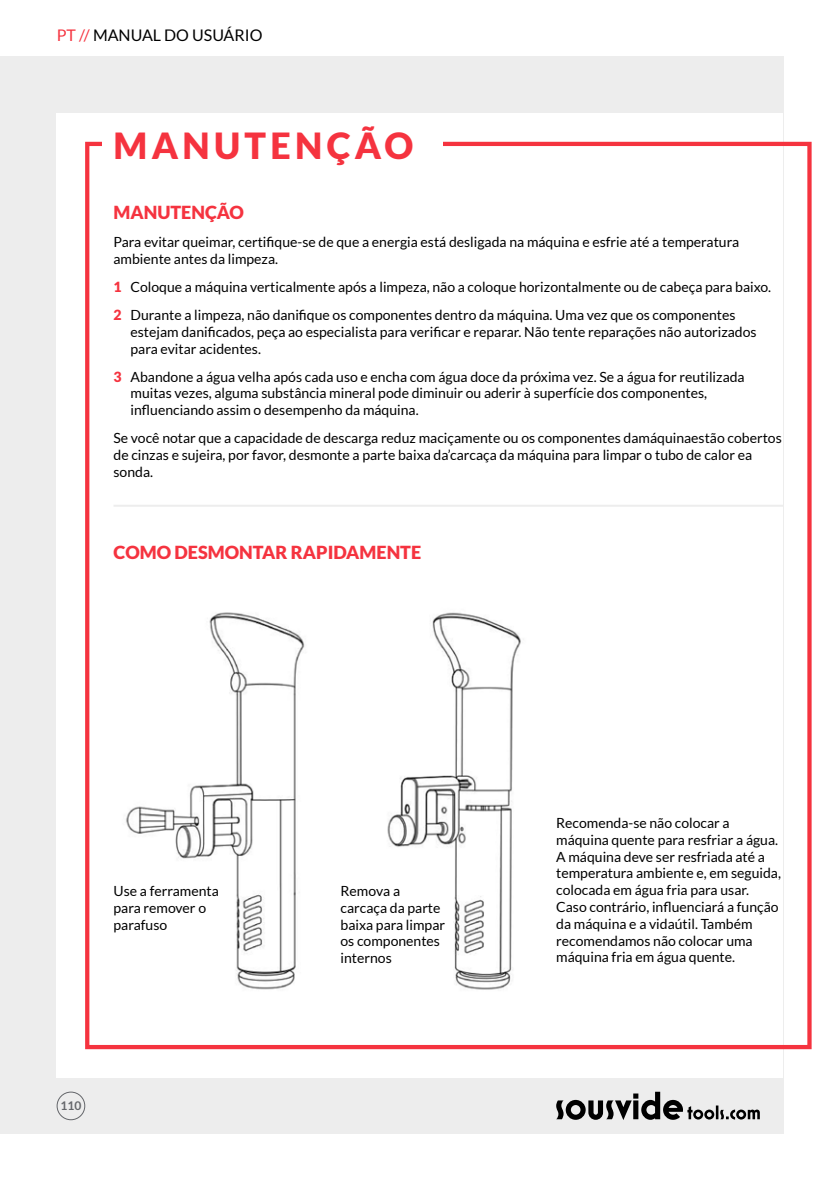
<style>
.page{position:relative;width:840px;height:1191px;background:#fff}
.page>*{position:absolute;margin:0;border:0;box-sizing:border-box;transform-origin:0 0}
.t1{font:900 36px "Lato";letter-spacing:.12em;color:#f5333f}
.t2{font:900 18px "Lato";color:#f5333f}
.t3{font:16px "Lato";color:#000}
.t4{font:14px/16.8px "Lato";color:#000}
.t5{font:700 12px "Lato";color:#64666a}
.s1{color:#f5333f}
.s2{font-weight:900;color:#f5333f}
</style>
<div class="page">
<div style="left:0;top:57px;width:782px;height:1077px;background:#ededed"></div>
<div style="left:57px;top:113px;width:725px;height:964px;background:#fff"></div>
<div style="left:85px;top:142px;width:726px;height:907px;border:4px solid #f5333f"></div>
<svg style="left:556px;top:1091px;width:203px;height:29px"></svg>
<div style="left:57px;top:1091px;width:28px;height:29px;border:1px solid #64666a;border-radius:50%"></div>
<div style="left:102px;top:130px;width:340px;height:57px;background:#fff"></div>
<hr style="left:113px;top:505px;width:669px;height:2px;background:#ededed">
<img style="left:126px;top:612px;width:179px;height:378px">
<img style="left:387px;top:612px;width:134px;height:378px">
<p class="t3" style="left:57px;top:27px;width:207px"><span class="s1">PT //</span> MANUAL DO USUÁRIO</p>
<h1 class="t1" style="left:113px;top:125px;width:301px">MANUTENÇÃO</h1>
<p class="t2" style="left:113px;top:201px;width:132px">MANUTENÇÃO</p>
<p class="t4" style="left:113px;top:233px;width:627px">Para evitar queimar, certifique-se de que a energia está desligada na máquina e esfrie até a temperatura ambiente antes da limpeza.</p>
<p class="t4" style="left:113px;top:272px;width:658px;line-height:28.2px"><span class="s2">1</span> Coloque a máquina verticalmente após a limpeza, não a coloque horizontalmente ou de cabeça para baixo.<br><span class="s2">2</span> Durante a limpeza, não danifique os componentes dentro da máquina. Uma vez que os componentes</p>
<p class="t4" style="left:130px;top:323px;width:627px">estejam danificados, peça ao especialista para verificar e reparar. Não tente reparações não autorizados para evitar acidentes.</p>
<p class="t4" style="left:130px;top:368px;width:615px;text-indent:-17px"><span class="s2">3</span> Abandone a água velha após cada uso e encha com água doce da próxima vez. Se a água for reutilizada muitas vezes, alguma substância mineral pode diminuir ou aderir à superfície dos componentes, influenciando assim o desempenho da máquina.</p>
<p class="t4" style="left:113px;top:430px;width:669px">Se você notar que a capacidade de descarga reduz maciçamente ou os componentes damáquinaestão cobertos de cinzas e sujeira, por favor, desmonte a parte baixa da’carcaça da máquina para limpar o tubo de calor ea sonda.</p>
<p class="t2" style="left:113px;top:542px;width:309px">COMO DESMONTAR RAPIDAMENTE</p>
<p class="t4" style="left:113px;top:882px;width:107px">Use a ferramenta para remover o parafuso</p>
<p class="t4" style="left:340px;top:882px;width:106px">Remova a carcaça da parte baixa para limpar os componentes internos</p>
<p class="t5" style="left:60px;top:1098px;width:22px">110</p>
<p class="t4" style="left:556px;top:814px;width:226px">Recomenda-se não colocar a máquina quente para resfriar a água.<br>A máquina deve ser resfriada até a temperatura ambiente e, em seguida, colocada em água fria para usar.<br>Caso contrário, influenciará a função da máquina e a vidaútil. Também recomendamos não colocar uma máquina fria em água quente.</p>
</div>
